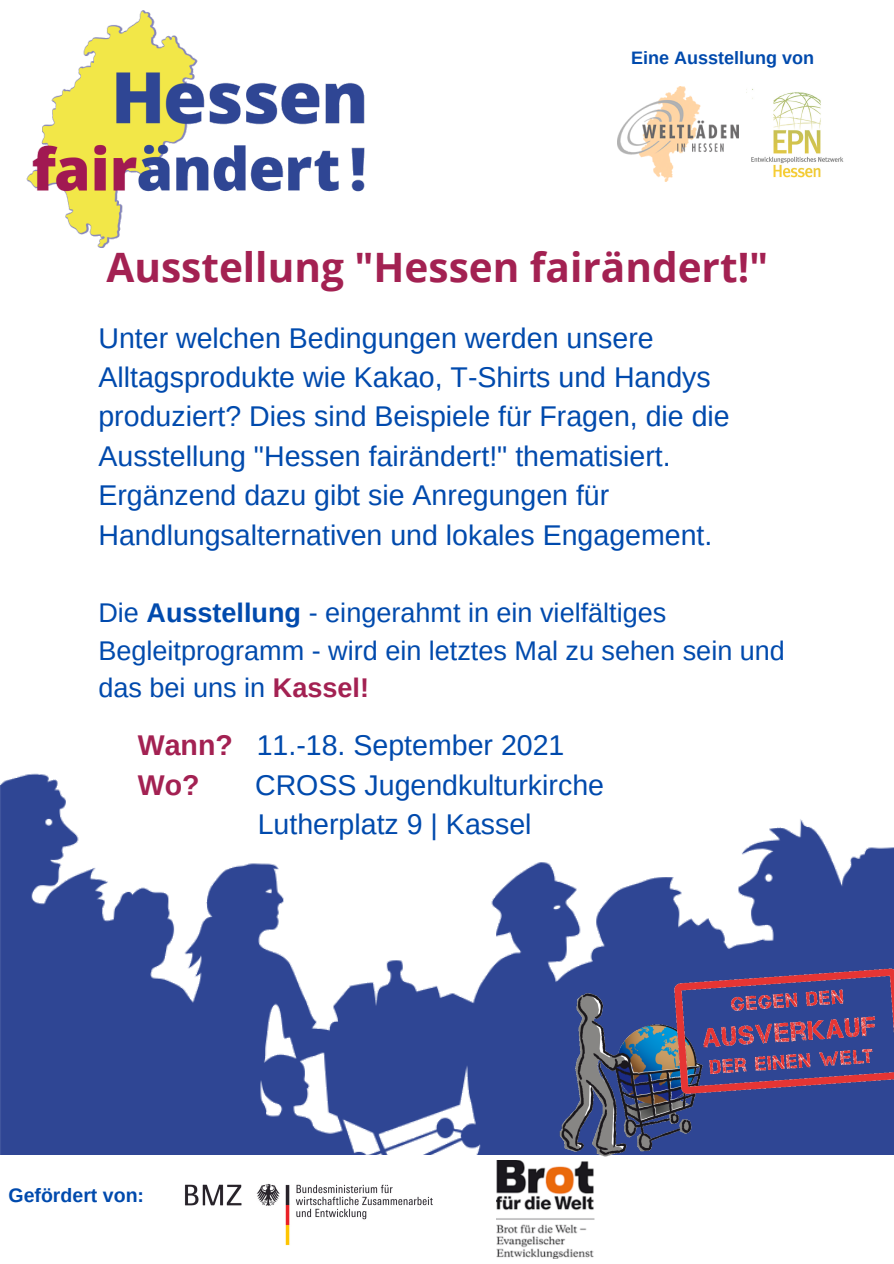
<style>
.page{position:relative;width:894px;height:1264px;background:#fff}
.page>*{position:absolute;margin:0;border:0;box-sizing:border-box;transform-origin:0 0}
.t1{font:700 40.5px "Open Sans";color:#a32152}
.t2{font:28.5px/39.5px "Arimo";color:#004aad}
.t3{font:700 28.5px "Arimo";color:#a32152}
.t4{font:27px/37.2px "Arimo";color:#004aad}
.t5{font:700 19.5px "Arimo";color:#004aad}
.t6{font:700 18px "Arimo";color:#004aad}
.s1{font-weight:700}
.s2{font-weight:700;color:#a32152}
</style>
<div class="page">
<img style="left:26px;top:10px;width:339px;height:238px">
<img style="left:0;top:773px;width:893px;height:381px">
<img style="left:496px;top:981px;width:276px;height:176px">
<img style="left:645px;top:930px;width:248px;height:201px">
<img style="left:746px;top:89px;width:98px;height:89px">
<img style="left:617px;top:86px;width:120px;height:95px">
<img style="left:496px;top:1160px;width:98px;height:97px">
<img style="left:185px;top:1184px;width:248px;height:62px">
<p class="t6" style="left:631px;top:48px;width:184px">Eine Ausstellung von</p>
<p class="t1" style="left:106px;top:239px;width:663px">Ausstellung "Hessen fairändert!"</p>
<p class="t2" style="left:98px;top:318px;width:632px">Unter welchen Bedingungen werden unsere Alltagsprodukte wie Kakao, T-Shirts und Handys produziert? Dies sind Beispiele für Fragen, die die Ausstellung "Hessen fairändert!" thematisiert.<br>Ergänzend dazu gibt sie Anregungen für Handlungsalternativen und lokales Engagement.</p>
<p class="t4" style="left:98px;top:594px;width:687px">Die <span class="s1">Ausstellung</span> - eingerahmt in ein vielfältiges<br>Begleitprogramm - wird ein letztes Mal zu sehen sein und das bei uns in <span class="s2">Kassel!</span></p>
<p class="t2" style="left:138px;top:725px;width:428px"><span class="s2">Wann?</span> 11.-18. September 2021</p>
<p class="t3" style="left:138px;top:768px;width:63px">Wo?</p>
<p class="t2" style="left:255px;top:765px;width:350px">CROSS Jugendkulturkirche</p>
<p class="t2" style="left:257px;top:804px;width:275px">Lutherplatz 9 | Kassel</p>
<p class="t5" style="left:9px;top:1184px;width:137px">Gefördert von:</p>
</div>
